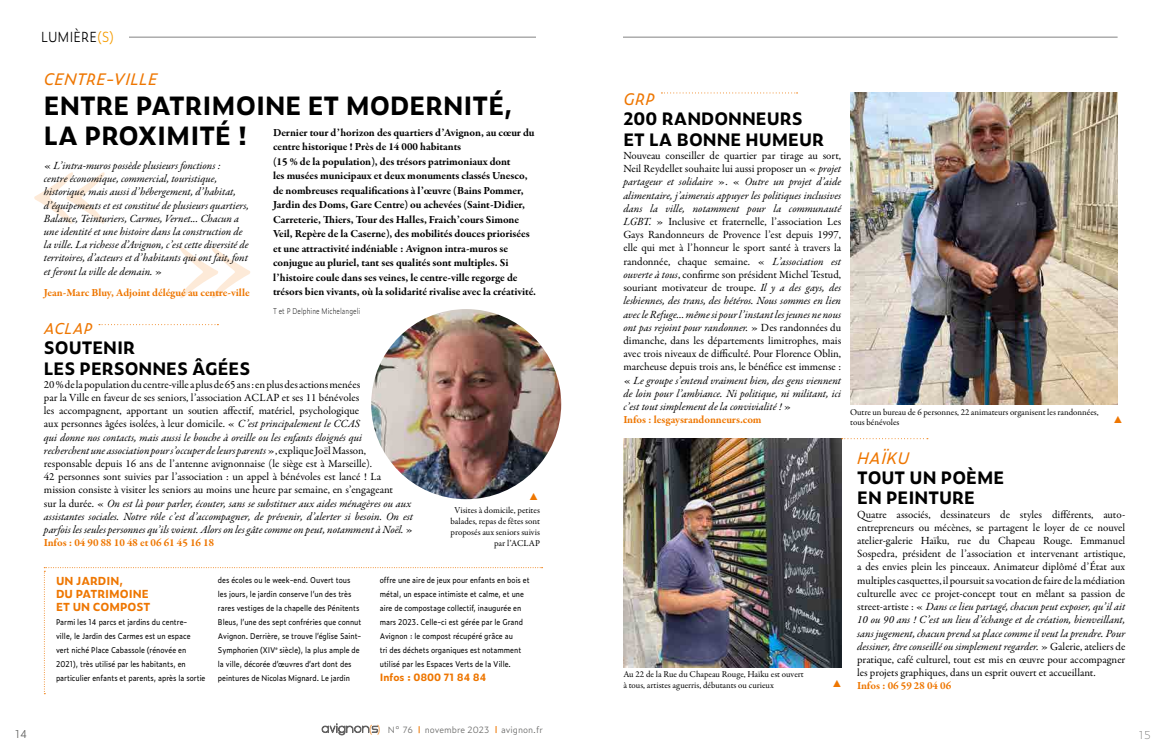
<style>
.page{position:relative;width:1163px;height:752px;background:#fff}
.page>*{position:absolute;margin:0;border:0;box-sizing:border-box;transform-origin:0 0}
.t1{font:144px "Garamond Premr Pro";color:#fcd4af}
.t2{font:700 25px/30px "Zeitung Pro";color:#000}
.t3{font:700 17px/20.4px "Zeitung Pro";color:#000}
.t4{font:italic 16px "Zeitung Pro";color:#ee7601}
.t5{font:italic 15px "Zeitung Pro";color:#ee7601}
.t6{font:300 14px "Zeitung Pro";color:#000;scale:.89 1}
.t7{font:11px/13.2px "Garamond Premr Pro";color:#000}
.t8{font:700 11px/14.5px "Garamond Premr Pro";letter-spacing:-.005em;color:#000}
.t9{font:italic 11px/13.2px "Garamond Premr Pro";letter-spacing:-.005em;color:#000}
.t10{font:700 11px "Garamond Premr Pro";color:#ee7601}
.t11{font:700 11px/13.2px "Zeitung Pro";color:#ee7601}
.t12{font:100 11px "Zeitung Pro";color:#666665}
.t13{font:300 10.5px "Zeitung Pro";color:#ee7601;scale:.79 1}
.t14{font:700 10px "Zeitung Pro";color:#ee7601}
.t15{font:9px/10.8px "Garamond Premr Pro";color:#000}
.t16{font:300 8.7px "Zeitung Pro";color:#666665}
.t17{font:8px/14px "Zeitung Pro";color:#000;scale:.9 1}
.t18{font:200 8px "Zeitung Pro";letter-spacing:.01em;color:#000;scale:.8 1}
.s1{color:#f59c00}
.s2{font-style:normal}
.s3{font-style:italic}
.s4{font-weight:700;color:#ee7601}
</style>
<div class="page">
<hr style="left:115px;top:37px;width:1002px;height:1px;background:#000">
<div style="left:26px;top:31px;width:103px;height:24px;background:#fff"></div>
<div style="left:536px;top:30px;width:86px;height:16px;background:#fff"></div>
<img style="left:371px;top:309px;width:190px;height:190px;border-radius:95px">
<img style="left:850px;top:92px;width:266px;height:312px">
<img style="left:623px;top:438px;width:218px;height:229px">
<svg style="left:44px;top:567px;width:498px;height:127px"></svg>
<svg style="left:841px;top:438px;width:86px;height:1px"></svg>
<svg style="left:661px;top:92px;width:136px;height:1px"></svg>
<svg style="left:99px;top:324px;width:119px;height:1px"></svg>
<svg style="left:322px;top:723px;width:57px;height:11px"></svg>
<p class="t6" style="left:41px;top:26px;width:83px">LUMIÈRE<span class="s1">(S)</span></p>
<h3 class="t4" style="left:44px;top:67px;width:115px">CENTRE-VILLE</h3>
<h2 class="t2" style="left:44px;top:90px;width:470px">ENTRE PATRIMOINE ET MODERNITÉ,<br>LA PROXIMITÉ !</h2>
<p class="t8" style="left:273px;top:125px;width:264px">Dernier tour d’horizon des quartiers d’Avignon, au cœur du centre historique ! Près de 14 000 habitants<br>(15 % de la population), des trésors patrimoniaux dont<br>les musées municipaux et deux monuments classés Unesco, de nombreuses requalifications à l’œuvre (Bains Pommer, Jardin des Doms, Gare Centre) ou achevées (Saint-Didier, Carreterie, Thiers, Tour des Halles, Fraich’cours Simone Veil, Repère de la Caserne), des mobilités douces priorisées et une attractivité indéniable : Avignon intra-muros se conjugue au pluriel, tant ses qualités sont multiples. Si l’histoire coule dans ses veines, le centre-ville regorge de trésors bien vivants, où la solidarité rivalise avec la créativité.</p>
<p class="t9" style="left:44px;top:159px;width:206px"><span class="s2">«</span> L’intra-muros possède plusieurs fonctions :<br>centre économique, commercial, touristique, historique, mais aussi d’hébergement, d’habitat, d’équipements et est constitué de plusieurs quartiers, Balance, Teinturiers, Carmes, Vernet... Chacun a une identité et une histoire dans la construction de la ville. La richesse d’Avignon, c’est cette diversité de territoires, d’acteurs et d’habitants qui ont fait, font et feront la ville de demain. <span class="s2">»</span></p>
<p class="t10" style="left:44px;top:285px;width:207px">Jean-Marc Bluy, Adjoint délégué au centre-ville</p>
<h1 class="t1" style="left:20px;top:94px;width:101px">«</h1>
<p class="t18" style="left:273px;top:304px;width:111px">T et P Delphine Michelangeli</p>
<h3 class="t5" style="left:44px;top:316px;width:51px">ACLAP</h3>
<h3 class="t3" style="left:44px;top:336px;width:208px">SOUTENIR<br>LES PERSONNES ÂGÉES</h3>
<p class="t7" style="left:44px;top:378px;width:371px">20 % de la population du centre-ville a plus de 65 ans : en plus des actions menées<br>par la Ville en faveur de ses seniors, l’association ACLAP et ses 11 bénévoles<br>les accompagnent, apportant un soutien affectif, matériel, psychologique<br>aux personnes âgées isolées, à leur domicile. « <span class="s3">C’est principalement le CCAS<br>qui donne nos contacts, mais aussi le bouche à oreille ou les enfants éloignés qui<br>recherchent une association pour s’occuper de leurs parents</span> », explique Joël Masson, responsable depuis 16 ans de l’antenne avignonnaise (le siège est à Marseille).<br>42 personnes sont suivies par l’association : un appel à bénévoles est lancé ! La mission consiste à visiter les seniors au moins une heure par semaine, en s’engageant<br>sur la durée. « <span class="s3">On est là pour parler, écouter, sans se substituer aux aides ménagères ou aux assistantes sociales. Notre rôle c’est d’accompagner, de prévenir, d’alerter si besoin. On est parfois les seules personnes qu’ils voient. Alors on les gâte comme on peut, notamment à Noël.</span> » <span class="s4">Infos : 04 90 88 10 48 et 06 61 45 16 18</span></p>
<p class="t15" style="left:450px;top:505px;width:91px;text-align:right">Visites à domicile, petites balades, repas de fêtes sont proposés aux seniors suivis par l’ACLAP</p>
<h3 class="t4" style="left:623px;top:87px;width:33px">GRP</h3>
<h3 class="t3" style="left:623px;top:108px;width:202px">200 RANDONNEURS<br>ET LA BONNE HUMEUR</h3>
<p class="t7" style="left:623px;top:149px;width:219px">Nouveau conseiller de quartier par tirage au sort, Neil Reydellet souhaite lui aussi proposer un « <span class="s3">projet partageur et solidaire</span> ». « <span class="s3">Outre un projet d’aide alimentaire, j’aimerais appuyer les politiques inclusives dans la ville, notamment pour la communauté LGBT.</span> » Inclusive et fraternelle, l’association Les Gays Randonneurs de Provence l’est depuis 1997, elle qui met à l’honneur le sport santé à travers la randonnée, chaque semaine. « <span class="s3">L’association est ouverte à tous</span>, confirme son président Michel Testud, souriant motivateur de troupe. <span class="s3">Il y a des gays, des lesbiennes, des trans, des hétéros. Nous sommes en lien avec le Refuge… même si pour l’instant les jeunes ne nous ont pas rejoint pour randonner.</span> » Des randonnées du dimanche, dans les départements limitrophes, mais avec trois niveaux de difficulté. Pour Florence Oblin, marcheuse depuis trois ans, le bénéfice est immense : « <span class="s3">Le groupe s’entend vraiment bien, des gens viennent de loin pour l’ambiance. Ni politique, ni militant, ici c’est tout simplement de la convivialité !</span> »<br><span class="s4">Infos : lesgaysrandonneurs.com</span></p>
<p class="t11" style="left:56px;top:573px;width:96px">UN JARDIN,<br>DU PATRIMOINE<br>ET UN COMPOST</p>
<p class="t17" style="left:56px;top:614px;width:167px">Parmi les 14 parcs et jardins du centre&shy;ville, le Jardin des Carmes est un espace vert niché Place Cabassole (rénovée en 2021), très utilisé par les habitants, en particulier enfants et parents, après la sortie</p>
<p class="t17" style="left:218px;top:572px;width:161px">des écoles ou le week-end. Ouvert tous les jours, le jardin conserve l’un des très rares vestiges de la chapelle des Pénitents Bleus, l’une des sept confréries que connut Avignon. Derrière, se trouve l’église Saint-Symphorien (XIV<sup>e</sup> siècle), la plus ample de la ville, décorée d’œuvres d’art dont des peintures de Nicolas Mignard. Le jardin</p>
<p class="t17" style="left:380px;top:572px;width:168px">offre une aire de jeux pour enfants en bois et métal, un espace intimiste et calme, et une aire de compostage collectif, inaugurée en mars 2023. Celle-ci est gérée par le Grand Avignon : le compost récupéré grâce au<br>tri des déchets organiques est notamment utilisé par les Espaces Verts de la Ville.</p>
<p class="t14" style="left:380px;top:669px;width:108px">Infos : 0800 71 84 84</p>
<p class="t15" style="left:623px;top:668px;width:182px">Au 22 de la Rue du Chapeau Rouge, Haïku est ouvert à tous, artistes aguerris, débutants ou curieux</p>
<p class="t15" style="left:850px;top:406px;width:250px">Outre un bureau de 6 personnes, 22 animateurs organisent les randonnées, tous bénévoles</p>
<h3 class="t4" style="left:857px;top:445px;width:54px">HAÏKU</h3>
<h3 class="t3" style="left:857px;top:466px;width:148px">TOUT UN POÈME<br>EN PEINTURE</h3>
<p class="t7" style="left:857px;top:507px;width:269px;text-align:justify">Quatre associés, dessinateurs de styles différents, auto&shy;entrepreneurs ou mécènes, se partagent le loyer de ce nouvel atelier-galerie Haïku, rue du Chapeau Rouge. Emmanuel Sospedra, président de l’association et intervenant artistique, a des envies plein les pinceaux. Animateur diplômé d’État aux multiples casquettes, il poursuit sa vocation de faire de la médiation culturelle avec ce projet-concept tout en mêlant sa passion de street-artiste : « <span class="s3">Dans ce lieu partagé, chacun peut exposer, qu’il ait 10 ou 90 ans ! C’est un lieu d’échange et de création, bienveillant, sans jugement, chacun prend sa place comme il veut la prendre. Pour dessiner, être conseillé ou simplement regarder.</span> » Galerie, ateliers de pratique, café culturel, tout est mis en œuvre pour accompagner les projets graphiques, dans un esprit ouvert et accueillant.</p>
<p class="t10" style="left:857px;top:678px;width:96px">Infos : 06 59 28 04 06</p>
<p class="t13" style="left:369px;top:720px;width:5px">(</p>
<p class="t16" style="left:388px;top:722px;width:27px">N° 76</p>
<p class="t16" style="left:425px;top:722px;width:66px">novembre 2023</p>
<p class="t16" style="left:501px;top:722px;width:43px">avignon.fr</p>
<p class="t12" style="left:15px;top:725px;width:14px">14</p>
<p class="t12" style="left:1138px;top:726px;width:13px">15</p>
</div>
